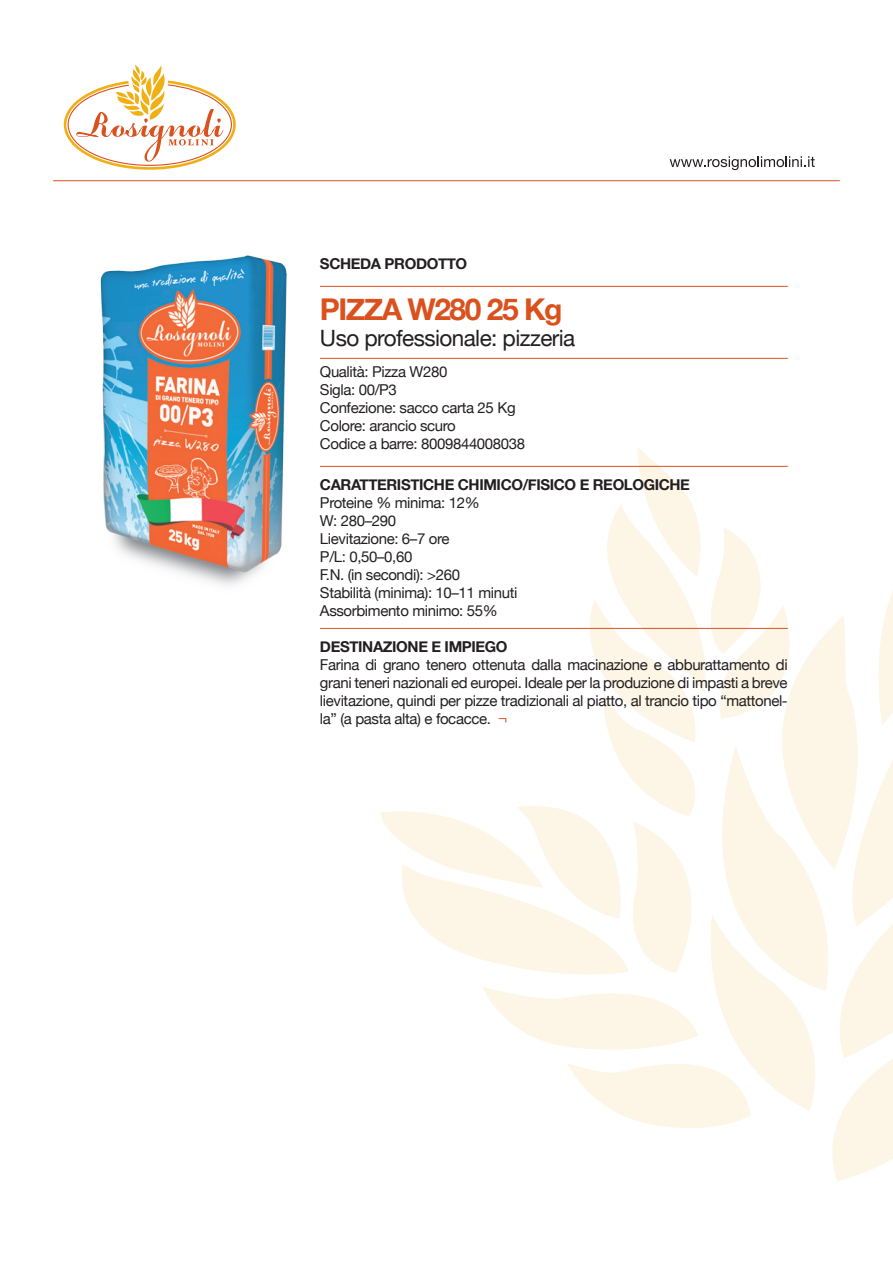
<style>
.page{position:relative;width:893px;height:1263px;background:#fff}
.page>*{position:absolute;margin:0;border:0;box-sizing:border-box;transform-origin:0 0}
.t1{font:700 30px "Helvetica Neue";letter-spacing:-.05em;color:#da511d}
.t2{font:22.5px "Helvetica Neue";letter-spacing:-.025em;color:#231f20}
.t3{font:15px/18px "Helvetica Neue";letter-spacing:-.025em;color:#231f20}
.t4{font:700 15px "Helvetica Neue";letter-spacing:-.025em;color:#231f20}
.s1{color:#da511d}
</style>
<div class="page">
<svg style="left:380px;top:447px;width:513px;height:734px"></svg>
<img style="left:100px;top:255px;width:232px;height:330px">
<hr style="left:320px;top:286px;width:468px;height:1px;background:#da511d">
<hr style="left:320px;top:358px;width:468px;height:1px;background:#da511d">
<hr style="left:320px;top:466px;width:468px;height:1px;background:#da511d">
<hr style="left:320px;top:628px;width:468px;height:1px;background:#da511d">
<svg style="left:670px;top:156px;width:145px;height:14px"></svg>
<svg style="left:63px;top:65px;width:173px;height:105px"></svg>
<hr style="left:53px;top:180px;width:787px;height:1px;background:#da511d">
<p class="t4" style="left:320px;top:254px;width:149px">SCHEDA PRODOTTO</p>
<h1 class="t1" style="left:320px;top:290px;width:244px">PIZZA W280 25 Kg</h1>
<h2 class="t2" style="left:320px;top:325px;width:257px">Uso professionale: pizzeria</h2>
<p class="t3" style="left:320px;top:362px;width:207px">Qualità: Pizza W280<br>Sigla: 00/P3<br>Confezione: sacco carta 25 Kg<br>Colore: arancio scuro<br>Codice a barre: 8009844008038</p>
<p class="t4" style="left:320px;top:475px;width:372px">CARATTERISTICHE CHIMICO/FISICO E REOLOGICHE</p>
<p class="t3" style="left:320px;top:493px;width:199px">Proteine % minima: 12%<br>W: 280–290<br>Lievitazione: 6–7 ore<br>P/L: 0,50–0,60<br>F.N. (in secondi): &gt;260<br>Stabilità (minima): 10–11 minuti<br>Assorbimento minimo: 55%</p>
<p class="t4" style="left:320px;top:637px;width:189px">DESTINAZIONE E IMPIEGO</p>
<p class="t3" style="left:320px;top:655px;width:469px;text-align:justify">Farina di grano tenero ottenuta dalla macinazione e abburattamento di grani teneri nazionali ed europei. Ideale per la produzione di impasti a breve lievitazione, quindi per pizze tradizionali al piatto, al trancio tipo “mattonel&shy;la” (a pasta alta) e focacce. <span class="s1">¬</span></p>
</div>
